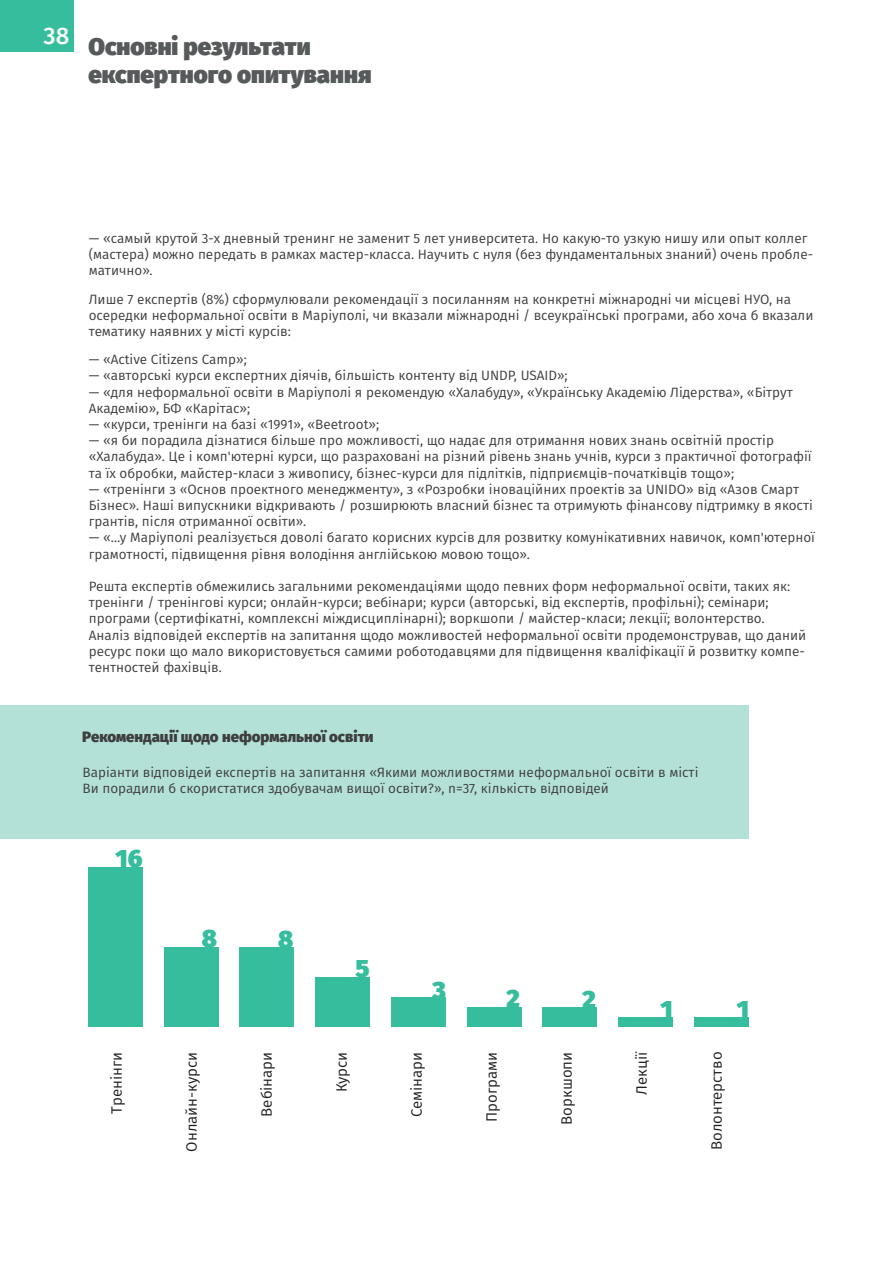
<style>
.page{position:relative;width:893px;height:1263px;background:#fff}
.page>*{position:absolute;margin:0;border:0;box-sizing:border-box;transform-origin:0 0}
.t1{font:900 24.9px "Fira Sans";color:#35bd9d}
.t2{font:900 24px/28.8px "Fira Sans";color:#575a5b}
.t3{font:500 24px "Fira Sans";color:#fff}
.t4{font:15px "Fira Sans";color:#231f20}
.t5{font:800 15px "Fira Sans";color:#3e3e3f}
.t6{font:13.5px/16.2px "Fira Sans";color:#3e3e3f}
</style>
<div class="page">
<div style="left:1px;top:0;width:73px;height:52px;background:#35bd9d"></div>
<div style="left:0;top:705px;width:748px;height:133px;background:#b4e1d7"></div>
<div style="left:88px;top:867px;width:55px;height:160px;background:#35bd9d"></div>
<div style="left:164px;top:947px;width:54px;height:80px;background:#35bd9d"></div>
<div style="left:240px;top:947px;width:54px;height:80px;background:#35bd9d"></div>
<div style="left:315px;top:977px;width:55px;height:50px;background:#35bd9d"></div>
<div style="left:391px;top:997px;width:54px;height:30px;background:#35bd9d"></div>
<div style="left:467px;top:1007px;width:54px;height:20px;background:#35bd9d"></div>
<div style="left:542px;top:1007px;width:55px;height:20px;background:#35bd9d"></div>
<div style="left:618px;top:1017px;width:55px;height:10px;background:#35bd9d"></div>
<div style="left:694px;top:1017px;width:54px;height:10px;background:#35bd9d"></div>
<h2 class="t3" style="left:44px;top:19px;width:27px">38</h2>
<h2 class="t2" style="left:88px;top:32px;width:285px">Основні результати експертного опитування</h2>
<p class="t6" style="left:89px;top:230px;width:726px">— «самый крутой 3-х дневный тренинг не заменит 5 лет университета. Но какую-то узкую нишу или опыт коллег (мастера) можно передать в рамках мастер-класса. Научить с нуля (без фундаментальных знаний) очень пробле&shy;матично».</p>
<p class="t6" style="left:89px;top:291px;width:726px">Лише 7 експертів (8%) сформулювали рекомендації з посиланням на конкретні міжнародні чи місцеві НУО, на осередки неформальної освіти в Маріуполі, чи вказали міжнародні / всеукраїнські програми, або хоча б вказали тематику наявних у місті курсів:</p>
<p class="t6" style="left:89px;top:351px;width:160px">— «Active Citizens Camp»;</p>
<p class="t6" style="left:89px;top:368px;width:480px">— «авторські курси експертних діячів, більшість контенту від UNDP, USAID»;</p>
<p class="t6" style="left:89px;top:384px;width:705px">— «для неформальної освіти в Маріуполі я рекомендую «Халабуду», «Українську Академію Лідерства», «Бітрут<br>Академію», БФ «Карітас»;</p>
<p class="t6" style="left:89px;top:416px;width:292px">— «курси, тренінги на базі «1991», «Beetroot»;</p>
<p class="t6" style="left:89px;top:432px;width:724px">— «я би порадила дізнатися більше про можливості, що надає для отримання нових знань освітній простір «Халабуда». Це і комп'ютерні курси, що разраховані на різний рівень знань учнів, курси з практичної фотографії та їх обробки, майстер-класи з живопису, бізнес-курси для підлітків, підприємців-початківців тощо»;</p>
<p class="t6" style="left:89px;top:481px;width:726px">— «тренінги з «Основ проектного менеджменту», з «Розробки іноваційних проектів за UNIDO» від «Азов Смарт<br>Бізнес». Наші випускники відкривають / розширюють власний бізнес та отримують фінансову підтримку в якості грантів, після отриманної освіти».</p>
<p class="t6" style="left:89px;top:530px;width:728px">— «…у Маріуполі реалізується доволі багато корисних курсів для розвитку комунікативних навичок, комп'ютерної грамотності, підвищення рівня володіння англійською мовою тощо».</p>
<p class="t6" style="left:89px;top:578px;width:719px">Решта експертів обмежились загальними рекомендаціями щодо певних форм неформальної освіти, таких як: тренінги / тренінгові курси; онлайн-курси; вебінари; курси (авторські, від експертів, профільні); семінари; програми (сертифікатні, комплексні міждисциплінарні); воркшопи / майстер-класи; лекції; волонтерство.<br>Аналіз відповідей експертів на запитання щодо можливостей неформальної освіти продемонстрував, що даний ресурс поки що мало використовується самими роботодавцями для підвищення кваліфікації й розвитку компе&shy;тентностей фахівців.</p>
<p class="t5" style="left:82px;top:726px;width:293px">Рекомендації щодо неформальної освіти</p>
<p class="t6" style="left:83px;top:764px;width:617px">Варіанти відповідей експертів на запитання «Якими можливостями неформальної освіти в місті<br>Ви порадили б скористатися здобувачам вищої освіти?», n=37, кількість відповідей</p>
<h1 class="t1" style="left:116px;top:840px;width:29px">16</h1>
<h1 class="t1" style="left:202px;top:921px;width:17px">8</h1>
<h1 class="t1" style="left:278px;top:921px;width:17px">8</h1>
<h1 class="t1" style="left:356px;top:950px;width:16px">5</h1>
<h1 class="t1" style="left:432px;top:972px;width:15px">3</h1>
<h1 class="t1" style="left:506px;top:981px;width:15px">2</h1>
<h1 class="t1" style="left:583px;top:981px;width:15px">2</h1>
<h1 class="t1" style="left:661px;top:992px;width:14px">1</h1>
<h1 class="t1" style="left:737px;top:991px;width:14px">1</h1>
<p class="t4" style="left:106px;top:1114px;width:64px;rotate:-90deg">Тренінги</p>
<p class="t4" style="left:181px;top:1151px;width:101px;rotate:-90deg">Онлайн-курси</p>
<p class="t4" style="left:256px;top:1117px;width:66px;rotate:-90deg">Вебінари</p>
<p class="t4" style="left:331px;top:1092px;width:42px;rotate:-90deg">Курси</p>
<p class="t4" style="left:406px;top:1117px;width:67px;rotate:-90deg">Семінари</p>
<p class="t4" style="left:481px;top:1122px;width:72px;rotate:-90deg">Програми</p>
<p class="t4" style="left:556px;top:1124px;width:74px;rotate:-90deg">Воркшопи</p>
<p class="t4" style="left:631px;top:1095px;width:45px;rotate:-90deg">Лекції</p>
<p class="t4" style="left:706px;top:1150px;width:100px;rotate:-90deg">Волонтерство</p>
</div>
